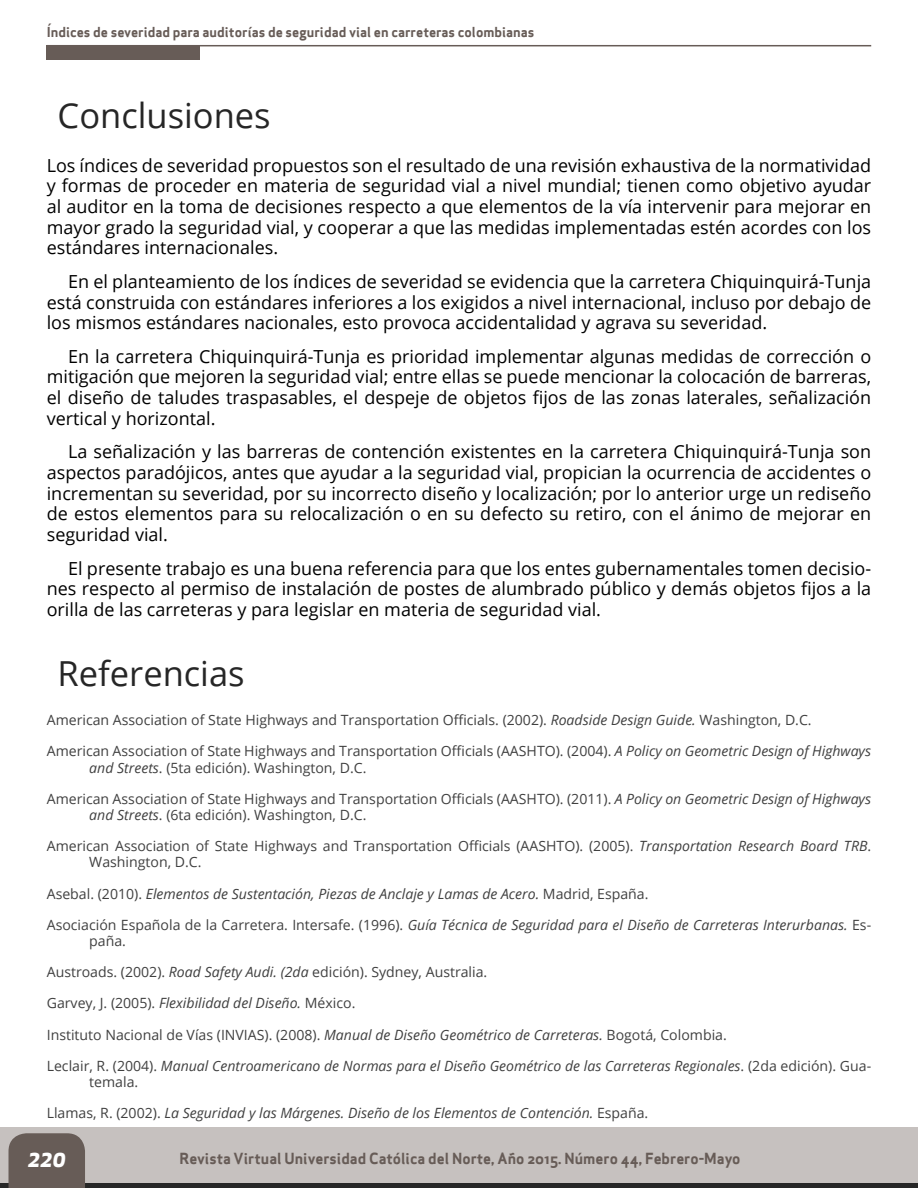
<style>
.page{position:relative;width:918px;height:1188px;background:#fff}
.page>*{position:absolute;margin:0;border:0;box-sizing:border-box;transform-origin:0 0}
.t1{font:34.5px "Open Sans";color:#262626}
.t2{font:italic 700 22.5px "Apex New";color:#fff}
.t3{font:18px/20.7px "Open Sans";color:#000;text-align:justify}
.t4{font:15px "Apex Sans Bold ST";color:#675c57}
.t5{font:14.1px/16.2px "Open Sans";color:#404040}
.t6{font:italic 14.1px/16.2px "Open Sans";color:#404040}
.t7{font:13.5px "Apex Sans Bold ST";color:#675c57}
.s1{font-style:italic}
.s2{font-style:normal}
</style>
<div class="page">
<div style="left:0;top:1128px;width:918px;height:60px;background:#c6c1bf"></div>
<hr style="left:0;top:1184px;width:918px;height:4px;background:#262626">
<div style="left:9px;top:1133px;width:76px;height:55px;background:#675c57"></div>
<hr style="left:47px;top:45px;width:824px;height:1px;background:#675c57">
<div style="left:47px;top:45px;width:153px;height:14px;background:#675c57"></div>
<p class="t7" style="left:47px;top:23px;width:489px">Índices de severidad para auditorías de seguridad vial en carreteras colombianas</p>
<h1 class="t1" style="left:58px;top:92px;width:215px">Conclusiones</h1>
<p class="t3" style="left:47px;top:154px;width:826px">Los índices de severidad propuestos son el resultado de una revisión exhaustiva de la normatividad y formas de proceder en materia de seguridad vial a nivel mundial; tienen como objetivo ayudar al auditor en la toma de decisiones respecto a que elementos de la vía intervenir para mejorar en mayor grado la seguridad vial, y cooperar a que las medidas implementadas estén acordes con los estándares internacionales.</p>
<p class="t3" style="left:47px;top:271px;width:826px;text-indent:21px">En el planteamiento de los índices de severidad se evidencia que la carretera Chiquinquirá-Tunja está construida con estándares inferiores a los exigidos a nivel internacional, incluso por debajo de los mismos estándares nacionales, esto provoca accidentalidad y agrava su severidad.</p>
<p class="t3" style="left:47px;top:345px;width:826px;text-indent:21px">En la carretera Chiquinquirá-Tunja es prioridad implementar algunas medidas de corrección o mitigación que mejoren la seguridad vial; entre ellas se puede mencionar la colocación de barreras, el diseño de taludes traspasables, el despeje de objetos fijos de las zonas laterales, señalización vertical y horizontal.</p>
<p class="t3" style="left:47px;top:441px;width:826px;text-indent:21px">La señalización y las barreras de contención existentes en la carretera Chiquinquirá-Tunja son aspectos paradójicos, antes que ayudar a la seguridad vial, propician la ocurrencia de accidentes o incrementan su severidad, por su incorrecto diseño y localización; por lo anterior urge un rediseño de estos elementos para su relocalización o en su defecto su retiro, con el ánimo de mejorar en seguridad vial.</p>
<p class="t3" style="left:47px;top:557px;width:826px;text-indent:21px">El presente trabajo es una buena referencia para que los entes gubernamentales tomen decisio&shy;nes respecto al permiso de instalación de postes de alumbrado público y demás objetos fijos a la orilla de las carreteras y para legislar en materia de seguridad vial.</p>
<h1 class="t1" style="left:58px;top:650px;width:189px">Referencias</h1>
<p class="t5" style="left:47px;top:712px;width:766px">American Association of State Highways and Transportation Officials. (2002). <span class="s1">Roadside Design Guide.</span> Washington, D.C.</p>
<p class="t5" style="left:89px;top:743px;width:783px;text-indent:-43px">American Association of State Highways and Transportation Officials (AASHTO). (2004). <span class="s1">A Policy on Geometric Design of Highways and Streets</span>. (5ta edición). Washington, D.C.</p>
<p class="t5" style="left:89px;top:790px;width:783px;text-indent:-43px">American Association of State Highways and Transportation Officials (AASHTO). (2011). <span class="s1">A Policy on Geometric Design of Highways and Streets</span>. (6ta edición). Washington, D.C.</p>
<p class="t5" style="left:89px;top:838px;width:783px;text-indent:-43px">American Association of State Highways and Transportation Officials (AASHTO). (2005). <span class="s1">Transportation Research Board TRB</span>.<br>Washington, D.C.</p>
<p class="t6" style="left:47px;top:885px;width:603px"><span class="s2">Asebal. (2010).</span> Elementos de Sustentación, Piezas de Anclaje y Lamas de Acero. <span class="s2">Madrid, España.</span></p>
<p class="t6" style="left:89px;top:916px;width:783px;text-indent:-43px"><span class="s2">Asociación Española de la Carretera. Intersafe. (1996).</span> Guía Técnica de Seguridad para el Diseño de Carreteras Interurbanas. <span class="s2">Es&shy;paña.</span></p>
<p class="t5" style="left:47px;top:964px;width:442px">Austroads. (2002). <span class="s1">Road Safety Audi. (2da</span> edición). Sydney, Australia.</p>
<p class="t5" style="left:47px;top:995px;width:310px">Garvey, J. (2005). <span class="s1">Flexibilidad del Diseño.</span> México.</p>
<p class="t5" style="left:47px;top:1026px;width:682px">Instituto Nacional de Vías (INVIAS). (2008). <span class="s1">Manual de Diseño Geométrico de Carreteras.</span> Bogotá, Colombia.</p>
<p class="t6" style="left:89px;top:1057px;width:783px;text-indent:-43px"><span class="s2">Leclair, R. (2004).</span> Manual Centroamericano de Normas para el Diseño Geométrico de las Carreteras Regionales<span class="s2">. (2da edición). Gua&shy;temala.</span></p>
<p class="t6" style="left:47px;top:1105px;width:603px"><span class="s2">Llamas, R. (2002).</span> La Seguridad y las Márgenes. Diseño de los Elementos de Contención. <span class="s2">España.</span></p>
<p class="t2" style="left:28px;top:1142px;width:40px">220</p>
<p class="t4" style="left:180px;top:1148px;width:562px">Revista Virtual Universidad Católica del Norte, Año 2015. Número 44, Febrero-Mayo</p>
</div>
